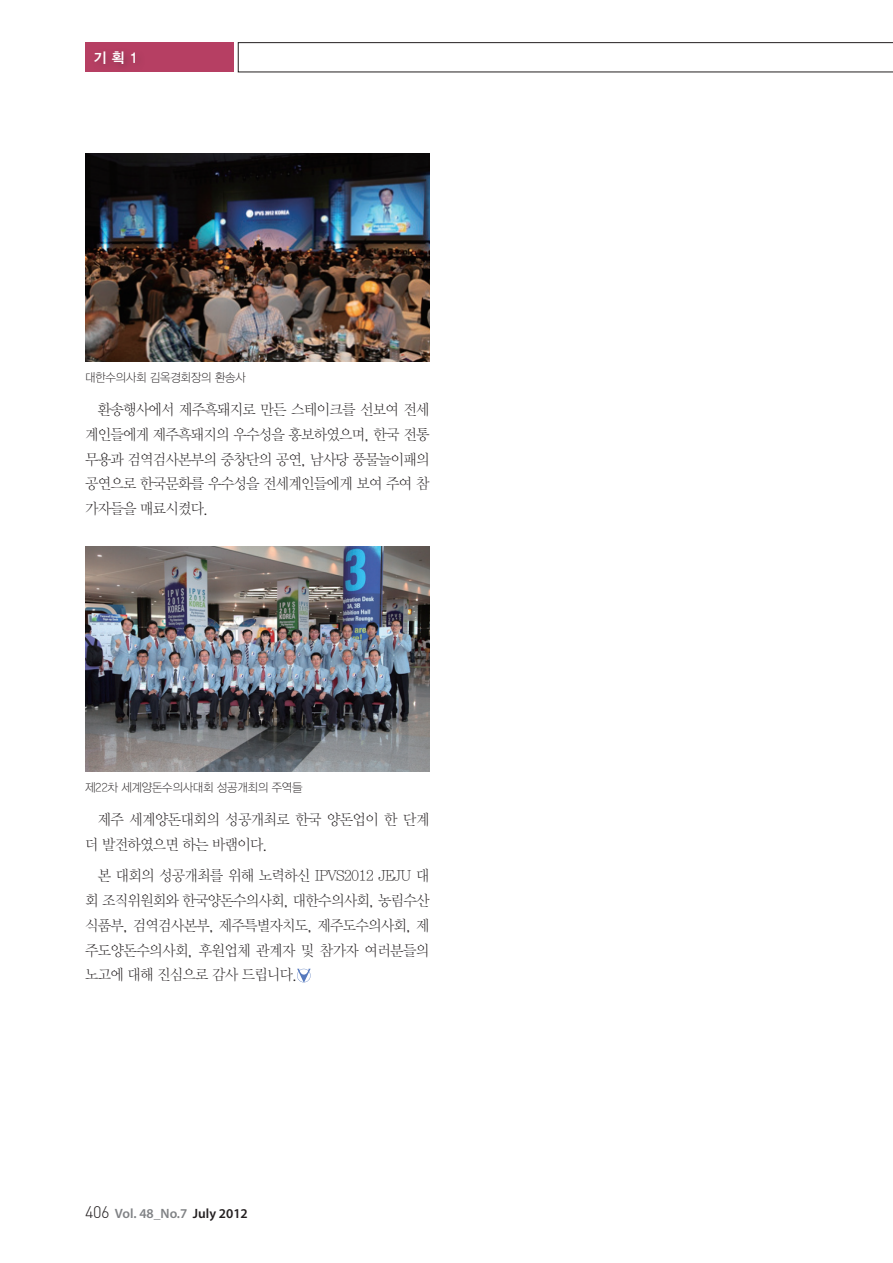
<style>
.page{position:relative;width:893px;height:1263px;background:#fff}
.page>*{position:absolute;margin:0;border:0;box-sizing:border-box;transform-origin:0 0}
.t1{font:15px/24.8px "YDIY Mj O310";letter-spacing:-.05em;color:#231f20;text-align:justify;scale:.95 1}
.t2{font:14.25px "YDIYGO340";color:#fff}
.t3{font:600 13.5px "Myriad Pro";color:#808285}
.t4{font:12px "YDIYGO310";letter-spacing:-.025em;color:#231f20;scale:.95 1}
.s1{font-family:"Dinlig";font-weight:400;font-size:16.5px;color:#231f20}
.s2{color:#231f20}
</style>
<div class="page">
<svg style="left:297px;top:969px;width:14px;height:13px"></svg>
<div style="left:85px;top:43px;width:149px;height:29px;background:#b63f63"></div>
<div style="left:90px;top:46px;width:56px;height:29px;background:#231f20;opacity:.3"></div>
<img style="left:85px;top:153px;width:344px;height:208px">
<img style="left:85px;top:546px;width:344px;height:226px">
<svg style="left:238px;top:43px;width:655px;height:29px"></svg>
<p class="t2" style="left:94px;top:49px;width:46px">기 획 1</p>
<p class="t4" style="left:85px;top:370px;width:171px">대한수의사회 김옥경회장의 환송사</p>
<p class="t1" style="left:85px;top:398px;width:364px;text-indent:13px">환송행사에서 제주흑돼지로 만든 스테이크를 선보여 전세 계인들에게 제주흑돼지의 우수성을 홍보하였으며, 한국 전통 무용과 검역검사본부의 중창단의 공연, 남사당 풍물놀이패의 공연으로 한국문화를 우수성을 전세계인들에게 보여 주여 참 가자들을 매료시켰다.</p>
<p class="t4" style="left:85px;top:781px;width:230px">제22차 세계양돈수의사대회 성공개최의 주역들</p>
<p class="t1" style="left:85px;top:808px;width:364px;text-indent:13px">제주 세계양돈대회의 성공개최로 한국 양돈업이 한 단계 더 발전하였으면 하는 바램이다.</p>
<p class="t1" style="left:85px;top:864px;width:364px;text-indent:13px">본 대회의 성공개최를 위해 노력하신 IPVS2012 JEJU 대 회 조직위원회와 한국양돈수의사회, 대한수의사회, 농림수산 식품부, 검역검사본부, 제주특별자치도, 제주도수의사회, 제 주도양돈수의사회, 후원업체 관계자 및 참가자 여러분들의 노고에 대해 진심으로 감사 드립니다.</p>
<p class="t3" style="left:85px;top:1205px;width:164px"><span class="s1">406</span> Vol. 48_No.7 <span class="s2">July 2012</span></p>
</div>
